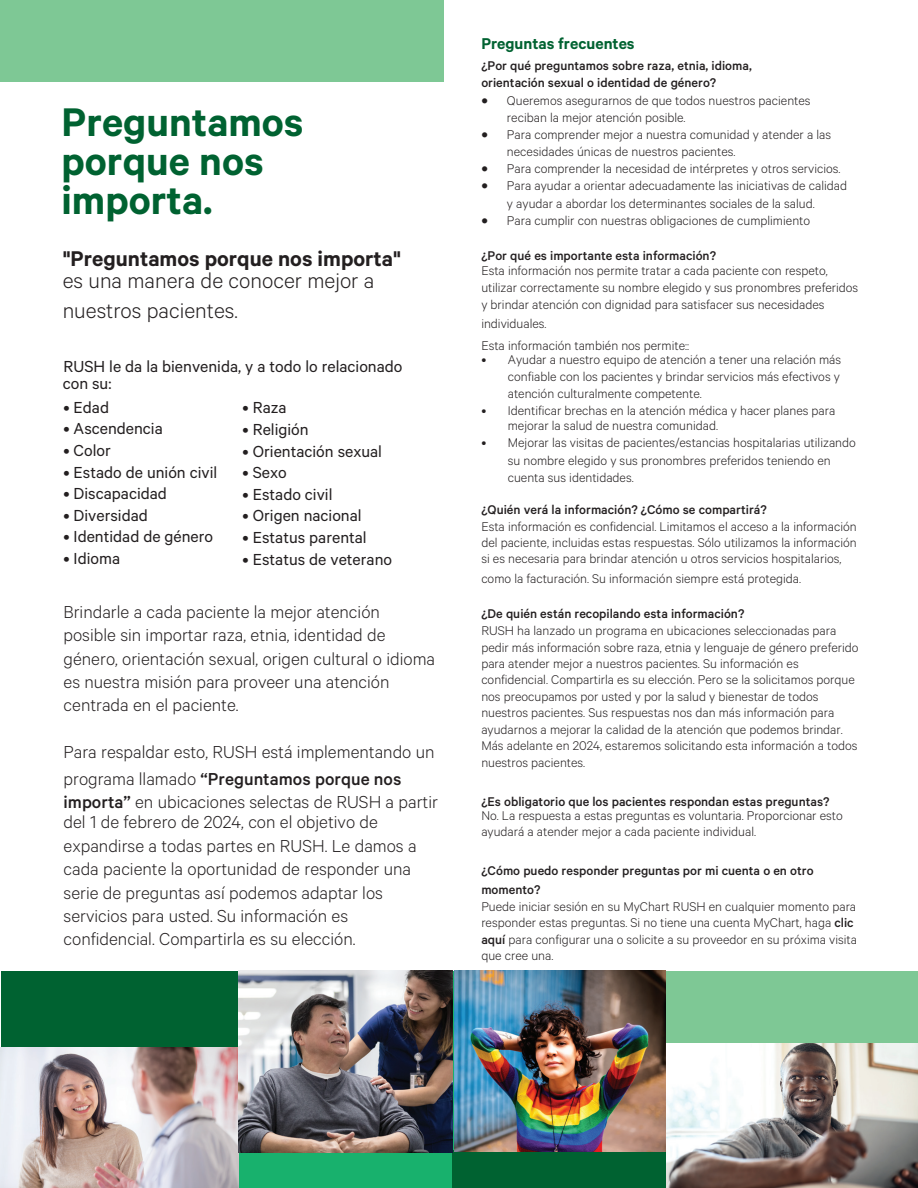
<style>
.page{position:relative;width:918px;height:1188px;background:#fff}
.page>*{position:absolute;margin:0;border:0;box-sizing:border-box;transform-origin:0 0}
.t1{font:600 45px/39.3px "Calibre";color:#006231}
.t2{font:300 24px/30px "Calibre";color:#231f20}
.t3{font:600 24px "Calibre";color:#231f20}
.t4{font:300 19.5px/23.4px "Calibre";color:#231f20}
.t5{font:18px/16.5px "Calibre";color:#231f20}
.t6{font:600 17.7px "Calibre";color:#006231}
.t7{font:300 14.25px/16.5px "Calibre";color:#231f20}
.t8{font:500 14.25px/17.1px "Calibre";color:#231f20}
.s1{font-weight:500}
.s2{font-size:14.7px}
</style>
<div class="page">
<img style="left:666px;top:1042px;width:252px;height:146px">
<div style="left:665px;top:971px;width:253px;height:71px;background:#7ec895"></div>
<div style="left:1px;top:971px;width:382px;height:81px;background:#006231"></div>
<div style="left:238px;top:972px;width:216px;height:216px;background:#18b16d"></div>
<img style="left:0;top:1048px;width:239px;height:140px">
<div style="left:0;top:0;width:444px;height:81px;background:#7ec895"></div>
<div style="left:453px;top:1151px;width:213px;height:37px;background:#006231"></div>
<img style="left:454px;top:971px;width:212px;height:180px">
<img style="left:239px;top:971px;width:214px;height:182px">
<h1 class="t1" style="left:62px;top:101px;width:243px">Preguntamos porque nos importa.</h1>
<h2 class="t3" style="left:63px;top:244px;width:340px">"Preguntamos porque nos importa"</h2>
<h2 class="t2" style="left:63px;top:264px;width:313px">es una manera de conocer mejor a nuestros pacientes.</h2>
<p class="t5" style="left:63px;top:358px;width:341px">RUSH le da la bienvenida, y a todo lo relacionado con su:</p>
<p class="t5" style="left:63px;top:398px;width:47px">• Edad</p>
<p class="t5" style="left:63px;top:420px;width:101px">• Ascendencia</p>
<p class="t5" style="left:63px;top:442px;width:49px">• Color</p>
<p class="t5" style="left:63px;top:463px;width:155px">• Estado de unión civil</p>
<p class="t5" style="left:63px;top:485px;width:105px">• Discapacidad</p>
<p class="t5" style="left:63px;top:506px;width:86px">• Diversidad</p>
<p class="t5" style="left:63px;top:528px;width:151px">• Identidad de género</p>
<p class="t5" style="left:63px;top:550px;width:58px">• Idioma</p>
<p class="t5" style="left:243px;top:399px;width:46px">• Raza</p>
<p class="t5" style="left:243px;top:421px;width:68px">• Religión</p>
<p class="t5" style="left:243px;top:442px;width:141px">• Orientación sexual</p>
<p class="t5" style="left:243px;top:464px;width:46px">• Sexo</p>
<p class="t5" style="left:243px;top:485px;width:91px">• Estado civil</p>
<p class="t5" style="left:243px;top:507px;width:120px">• Origen nacional</p>
<p class="t5" style="left:243px;top:529px;width:126px">• Estatus parental</p>
<p class="t5" style="left:243px;top:550px;width:151px">• Estatus de veterano</p>
<h3 class="t4" style="left:64px;top:599px;width:373px">Brindarle a cada paciente la mejor atención posible sin importar raza, etnia, identidad de género, orientación sexual, origen cultural o idioma es nuestra misión para proveer una atención centrada en el paciente.</h3>
<h3 class="t4" style="left:64px;top:738px;width:373px;line-height:26.7px">Para respaldar esto, RUSH está implementando un programa llamado <span class="s1">“Preguntamos porque nos</span></h3>
<h3 class="t4" style="left:64px;top:791px;width:376px;line-height:20.1px"><span class="s1">importa”</span> en ubicaciones selectas de RUSH a partir del 1 de febrero de 2024, con el objetivo de</h3>
<h3 class="t4" style="left:64px;top:833px;width:355px">expandirse a todas partes en RUSH. Le damos a cada paciente la oportunidad de responder una serie de preguntas así podemos adaptar los servicios para usted. Su información es confidencial. Compartirla es su elección.</h3>
<p class="t6" style="left:481px;top:33px;width:155px">Preguntas frecuentes</p>
<p class="t8" style="left:481px;top:57px;width:272px">¿Por qué preguntamos sobre raza, etnia, idioma, orientación sexual o identidad de género?</p>
<p class="t7" style="left:507px;top:91px;width:305px;line-height:17.1px;text-indent:-26px">• Queremos asegurarnos de que todos nuestros pacientes reciban la mejor atención posible.</p>
<p class="t7" style="left:507px;top:126px;width:326px;line-height:17.1px;text-indent:-26px">• Para comprender mejor a nuestra comunidad y atender a las necesidades únicas de nuestros pacientes.</p>
<p class="t7" style="left:481px;top:160px;width:361px">• Para comprender la necesidad de intérpretes y otros servicios.</p>
<p class="t7" style="left:481px;top:177px;width:367px;line-height:17.1px;text-align:center">• Para ayudar a orientar adecuadamente las iniciativas de calidad y ayudar a abordar los determinantes sociales de la salud.</p>
<p class="t7" style="left:481px;top:211px;width:330px">• Para cumplir con nuestras obligaciones de cumplimiento</p>
<p class="t8" style="left:481px;top:247px;width:236px">¿Por qué es importante esta información?</p>
<p class="t7" style="left:481px;top:262px;width:378px;line-height:17px">Esta información nos permite tratar a cada paciente con respeto, utilizar correctamente su nombre elegido y sus pronombres preferidos y brindar atención con dignidad para satisfacer sus necesidades</p>
<p class="t7" style="left:481px;top:312px;width:209px;line-height:22px">individuales.<br>Esta información también nos permite::</p>
<p class="t7" style="left:508px;top:350px;width:335px;line-height:17.1px;text-align:justify;text-indent:-26px"><span class="s2">•</span> Ayudar a nuestro equipo de atención a tener una relación más confiable con los pacientes y brindar servicios más efectivos y atención culturalmente competente.</p>
<p class="t7" style="left:508px;top:403px;width:329px;line-height:15px;text-indent:-26px"><span class="s2">•</span> Identificar brechas en la atención médica y hacer planes para mejorar la salud de nuestra comunidad.</p>
<p class="t7" style="left:508px;top:434px;width:350px;line-height:17.1px;text-indent:-26px"><span class="s2">•</span> Mejorar las visitas de pacientes/estancias hospitalarias utilizando su nombre elegido y sus pronombres preferidos teniendo en cuenta sus identidades.</p>
<p class="t8" style="left:481px;top:501px;width:287px">¿Quién verá la información? ¿Cómo se compartirá?</p>
<p class="t7" style="left:481px;top:518px;width:377px;text-align:justify">Esta información es confidencial. Limitamos el acceso a la información del paciente, incluidas estas respuestas. Sólo utilizamos la información si es necesaria para brindar atención u otros servicios hospitalarios,</p>
<p class="t7" style="left:481px;top:570px;width:321px">como la facturación. Su información siempre está protegida.</p>
<p class="t8" style="left:481px;top:605px;width:264px">¿De quién están recopilando esta información?</p>
<p class="t7" style="left:481px;top:622px;width:379px">RUSH ha lanzado un programa en ubicaciones seleccionadas para pedir más información sobre raza, etnia y lenguaje de género preferido para atender mejor a nuestros pacientes. Su información es confidencial. Compartirla es su elección. Pero se la solicitamos porque nos preocupamos por usted y por la salud y bienestar de todos nuestros pacientes. Sus respuestas nos dan más información para ayudarnos a mejorar la calidad de la atención que podemos brindar.<br>Más adelante en 2024, estaremos solicitando esta información a todos nuestros pacientes.</p>
<p class="t8" style="left:481px;top:793px;width:350px">¿Es obligatorio que los pacientes respondan estas preguntas?</p>
<p class="t7" style="left:481px;top:807px;width:363px">No. La respuesta a estas preguntas es voluntaria. Proporcionar esto ayudará a atender mejor a cada paciente individual.</p>
<p class="t8" style="left:481px;top:861px;width:334px;line-height:18.9px">¿Cómo puedo responder preguntas por mi cuenta o en otro momento?</p>
<p class="t7" style="left:481px;top:898px;width:377px">Puede iniciar sesión en su MyChart RUSH en cualquier momento para responder estas preguntas. Si no tiene una cuenta MyChart, haga <span class="s1">clic aquí</span> para configurar una o solicite a su proveedor en su próxima visita que cree una.</p>
</div>
